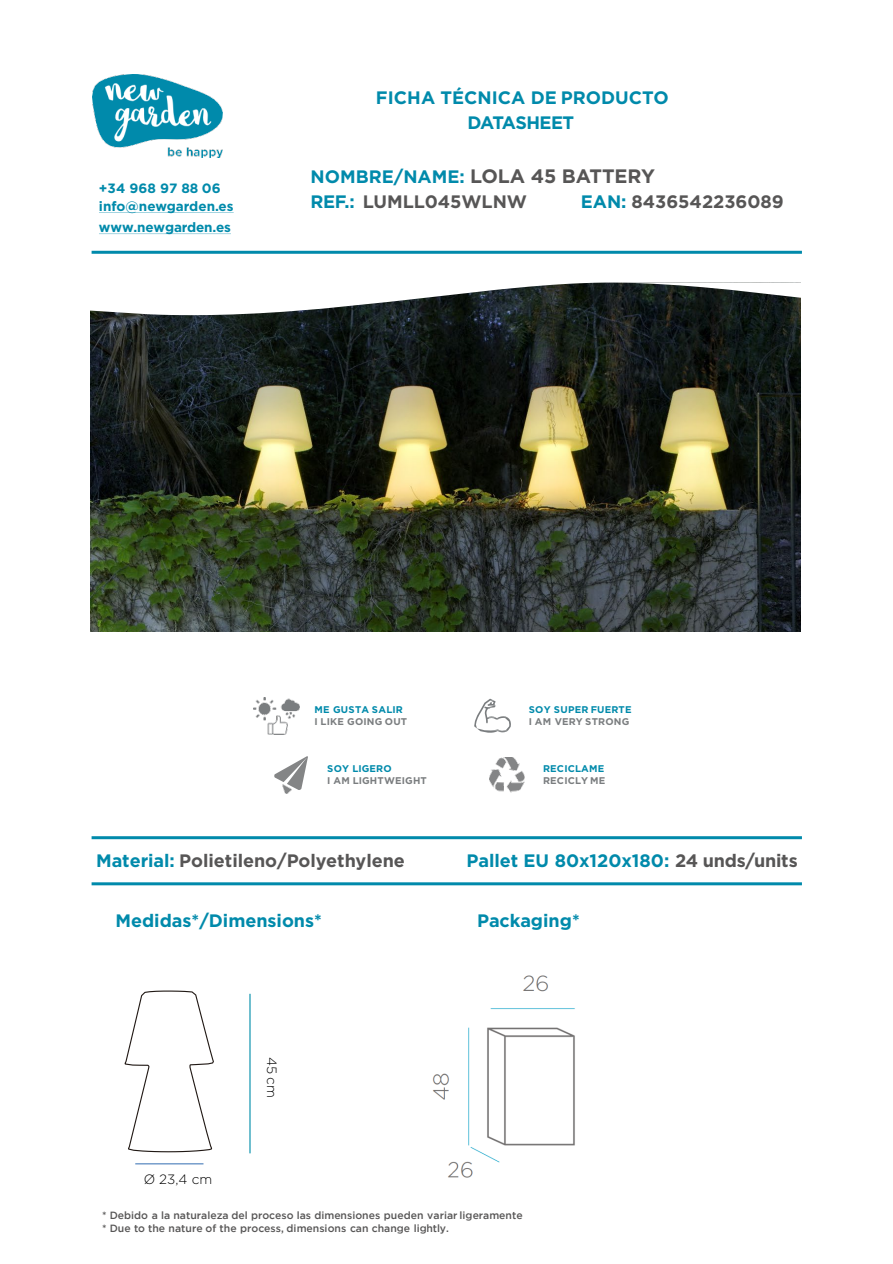
<style>
.page{position:relative;width:893px;height:1264px;background:#fff}
.page>*{position:absolute;margin:0;border:0;box-sizing:border-box;transform-origin:0 0}
.t1{font:700 19.5px "Gotham";color:#575656}
.t2{font:700 18px/25.5px "Gotham";color:#008aab;text-align:center}
.t3{font:700 18px "Gotham";color:#575656}
.t4{font:700 13.5px/21px "Gotham";letter-spacing:-.01em;color:#008aab}
.t5{font:300 13.5px "Gotham";color:#000}
.t6{font:500 10.5px "Gotham";color:#575656}
.t7{font:700 9.75px "Gotham";letter-spacing:.02em;color:#7a7d7f}
.t8{font:700 9.75px "Gotham";letter-spacing:.02em;color:#008aab}
.s1{font-size:18px;color:#008aab}
.s2{color:#008aab}
.s3{color:#575656}
</style>
<div class="page">
<img style="left:432px;top:975px;width:143px;height:203px">
<img style="left:90px;top:315px;width:710px;height:316px">
<svg style="left:90px;top:282px;width:711px;height:33px"></svg>
<hr style="left:92px;top:251px;width:709px;height:3px;background:#008aab">
<hr style="left:92px;top:836px;width:709px;height:3px;background:#008aab">
<hr style="left:92px;top:882px;width:709px;height:3px;background:#008aab">
<svg style="left:99px;top:212px;width:135px;height:1px"></svg>
<svg style="left:99px;top:234px;width:132px;height:1px"></svg>
<img style="left:93px;top:74px;width:129px;height:84px">
<img style="left:489px;top:757px;width:36px;height:35px">
<svg style="left:274px;top:756px;width:34px;height:37px"></svg>
<svg style="left:474px;top:698px;width:37px;height:34px"></svg>
<img style="left:254px;top:697px;width:46px;height:36px">
<hr style="left:249px;top:993px;width:1px;height:160px;background:#008eaa">
<hr style="left:135px;top:1162px;width:68px;height:2px;background:#497dba">
<svg style="left:124px;top:990px;width:90px;height:162px"></svg>
<p class="t4" style="left:99px;top:177px;width:123px">+34 968 97 88 06</p>
<p class="t4" style="left:99px;top:195px;width:136px">info@newgarden.es www.newgarden.es</p>
<p class="t2" style="left:376px;top:84px;width:294px">FICHA TÉCNICA DE PRODUCTO<br>DATASHEET</p>
<p class="t1" style="left:310px;top:165px;width:346px"><span class="s1">NOMBRE/NAME:</span> LOLA 45 BATTERY</p>
<p class="t3" style="left:310px;top:191px;width:218px"><span class="s2">REF.:</span> LUMLL045WLNW</p>
<p class="t3" style="left:580px;top:191px;width:204px"><span class="s2">EAN:</span> 8436542236089</p>
<p class="t8" style="left:314px;top:703px;width:90px">ME GUSTA SALIR</p>
<p class="t7" style="left:314px;top:715px;width:94px">I LIKE GOING OUT</p>
<p class="t8" style="left:327px;top:762px;width:66px">SOY LIGERO</p>
<p class="t7" style="left:327px;top:774px;width:101px">I AM LIGHTWEIGHT</p>
<p class="t8" style="left:528px;top:703px;width:104px">SOY SUPER FUERTE</p>
<p class="t7" style="left:528px;top:715px;width:102px">I AM VERY STRONG</p>
<p class="t8" style="left:543px;top:762px;width:63px">RECICLAME</p>
<p class="t7" style="left:543px;top:774px;width:64px">RECICLY ME</p>
<p class="t3" style="left:96px;top:850px;width:310px"><span class="s2">Material:</span> Polietileno/Polyethylene</p>
<p class="t2" style="left:466px;top:847px;width:332px">Pallet EU 80x120x180: <span class="s3">24 unds/units</span></p>
<p class="t2" style="left:115px;top:907px;width:208px">Medidas*/Dimensions*</p>
<p class="t2" style="left:477px;top:907px;width:104px">Packaging*</p>
<p class="t5" style="left:279px;top:1056px;width:42px;rotate:90deg">45 cm</p>
<p class="t5" style="left:144px;top:1171px;width:70px">Ø 23,4 cm</p>
<p class="t6" style="left:102px;top:1209px;width:422px">* Debido a la naturaleza del proceso las dimensiones pueden variar ligeramente</p>
<p class="t6" style="left:102px;top:1221px;width:348px">* Due to the nature of the process, dimensions can change lightly.</p>
</div>
